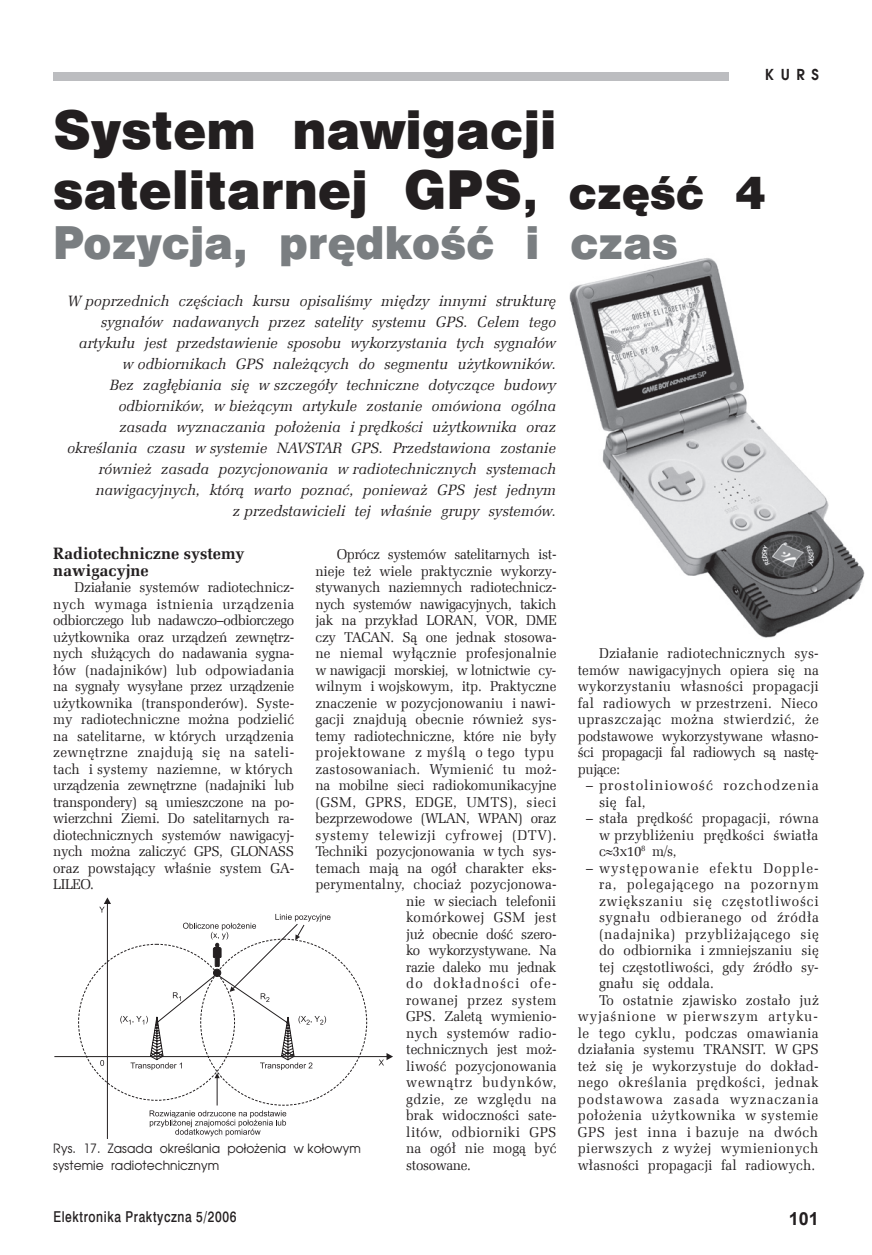
<style>
.page{position:relative;width:872px;height:1255px;background:#fff}
.page>*{position:absolute;margin:0;border:0;box-sizing:border-box;transform-origin:0 0}
.t1{font:49.5px/59.4px "Swis 721 Blk 2 EU";letter-spacing:.005em;color:#231f20}
.t2{font:42px "Swis 721 Blk 2 EU";letter-spacing:.005em;color:#7a7e81}
.t3{font:700 18px "Arial";color:#231f20}
.t4{font:700 16.5px/16.5px "Zapf Ellipt EU";color:#231f20}
.t5{font:italic 15px/21px "Zapf Ellipt EU";letter-spacing:.005em;color:#231f20;text-align:right}
.t6{font:15px "Swis 721 Md EU";letter-spacing:.05em;color:#231f20;scale:.8 1}
.t7{font:700 15px "Avalon";color:#231f20;scale:.96 1}
.t8{font:14.25px/16.5px "Zapf Ellipt EU";letter-spacing:.005em;color:#231f20;text-align:justify;scale:.96 1}
.t9{font:14.25px "Zapf Ellipt EU";letter-spacing:-.025em;color:#231f20;scale:.96 1}
.t10{font:14.25px "Zapf Ellipt EU";letter-spacing:-.015em;color:#231f20;scale:.96 1}
.t11{font:14.25px/16.5px "Zapf Ellipt EU";letter-spacing:.065em;color:#231f20;scale:.96 1}
.t12{font:14.25px "Zapf Ellipt EU";letter-spacing:.04em;color:#231f20;scale:.96 1}
.t13{font:14.25px "Zapf Ellipt EU";letter-spacing:.035em;color:#231f20;scale:.96 1}
.t14{font:14.25px "Zapf Ellipt EU";letter-spacing:.03em;color:#231f20;scale:.96 1}
.t15{font:14.25px "Zapf Ellipt EU";letter-spacing:-.02em;color:#231f20;scale:.96 1}
.t16{font:14.25px "Zapf Ellipt EU";letter-spacing:.045em;color:#231f20;scale:.96 1}
.t17{font:14.25px "Zapf Ellipt EU";letter-spacing:.06em;color:#231f20;scale:.96 1}
.t18{font:14.25px "Zapf Ellipt EU";letter-spacing:.05em;color:#231f20;scale:.96 1}
.t19{font:14.25px "Zapf Ellipt EU";letter-spacing:.055em;color:#231f20;scale:.96 1}
.t20{font:14.25px "Zapf Ellipt EU";letter-spacing:.075em;color:#231f20;scale:.96 1}
.t21{font:14.25px "Zapf Ellipt EU";letter-spacing:.025em;color:#231f20;scale:.96 1}
.t22{font:14.25px "Zapf Ellipt EU";letter-spacing:.08em;color:#231f20;scale:.96 1}
.t23{font:12.75px/16.5px "Avalon";letter-spacing:.005em;color:#231f20;scale:.96 1}
.s1{font-size:42px}
</style>
<div class="page">
<div style="left:53px;top:72px;width:675px;height:9px;background:#bcbdc0"></div>
<img style="left:569px;top:258px;width:296px;height:380px">
<hr style="left:54px;top:1056px;width:333px;height:1px;background:#231f20">
<hr style="left:107px;top:903px;width:1px;height:235px;background:#231f20">
<svg style="left:78px;top:938px;width:289px;height:167px"></svg>
<svg style="left:100px;top:1059px;width:4px;height:6px"></svg>
<svg style="left:378px;top:1053px;width:15px;height:12px"></svg>
<svg style="left:99px;top:897px;width:12px;height:15px"></svg>
<svg style="left:120px;top:913px;width:210px;height:223px"></svg>
<p class="t7" style="left:765px;top:65px;width:57px">KURS</p>
<h1 class="t1" style="left:53px;top:105px;width:714px">System nawigacji satelitarnej GPS<span class="s1">, część 4</span></h1>
<h2 class="t2" style="left:53px;top:214px;width:626px">Pozycja, prędkość i czas</h2>
<p class="t5" style="left:67px;top:290px;width:490px">W poprzednich częściach kursu opisaliśmy między innymi strukturę sygnałów nadawanych przez satelity systemu GPS. Celem tego artykułu jest przedstawienie sposobu wykorzystania tych sygnałów w odbiornikach GPS należących do segmentu użytkowników.<br>Bez zagłębiania się w szczegóły techniczne dotyczące budowy odbiorników, w bieżącym artykule zostanie omówiona ogólna zasada wyznaczania położenia i prędkości użytkownika oraz określania czasu w systemie NAVSTAR GPS. Przedstawiona zostanie również zasada pozycjonowania w radiotechnicznych systemach nawigacyjnych, którą warto poznać, ponieważ GPS jest jednym<br>z przedstawicieli tej właśnie grupy systemów.</p>
<p class="t9" style="left:337px;top:545px;width:230px">Oprócz systemów satelitarnych ist-</p>
<p class="t8" style="left:315px;top:562px;width:252px">nieje też wiele praktycznie wykorzy-</p>
<p class="t10" style="left:315px;top:578px;width:252px">stywanych naziemnych radiotechnicz-</p>
<p class="t9" style="left:315px;top:595px;width:253px">nych systemów nawigacyjnych, takich</p>
<p class="t8" style="left:315px;top:612px;width:253px">jak na przykład LORAN, VOR, DME</p>
<p class="t10" style="left:315px;top:628px;width:252px">czy TACAN. Są one jednak stosowa-</p>
<p class="t8" style="left:315px;top:645px;width:252px">ne niemal wyłącznie profesjonalnie</p>
<p class="t15" style="left:315px;top:661px;width:252px">w nawigacji morskiej, w lotnictwie cy-</p>
<p class="t8" style="left:315px;top:678px;width:252px">wilnym i wojskowym, itp. Praktyczne</p>
<p class="t8" style="left:315px;top:694px;width:252px">znaczenie w pozycjonowaniu i nawi-</p>
<p class="t8" style="left:315px;top:711px;width:252px">gacji znajdują obecnie również sys-</p>
<p class="t8" style="left:315px;top:727px;width:252px">temy radiotechniczne, które nie były</p>
<p class="t12" style="left:315px;top:743px;width:250px">projektowane z myślą o tego typu</p>
<p class="t8" style="left:315px;top:760px;width:252px">zastosowaniach. Wymienić tu moż-</p>
<p class="t8" style="left:315px;top:777px;width:253px">na mobilne sieci radiokomunikacyjne</p>
<p class="t14" style="left:315px;top:793px;width:252px">(GSM, GPRS, EDGE, UMTS), sieci</p>
<p class="t10" style="left:315px;top:809px;width:252px">bezprzewodowe (WLAN, WPAN) oraz</p>
<p class="t12" style="left:315px;top:826px;width:252px">systemy telewizji cyfrowej (DTV).</p>
<p class="t8" style="left:315px;top:843px;width:252px">Techniki pozycjonowania w tych sys-</p>
<p class="t8" style="left:315px;top:859px;width:252px">temach mają na ogół charakter eks-</p>
<p class="t8" style="left:315px;top:876px;width:252px">perymentalny, chociaż pozycjonowa-</p>
<p class="t8" style="left:406px;top:892px;width:158px">nie w sieciach telefonii</p>
<p class="t21" style="left:406px;top:908px;width:158px">komórkowej GSM jest</p>
<p class="t9" style="left:406px;top:925px;width:158px">już obecnie dość szero-</p>
<p class="t15" style="left:406px;top:941px;width:158px">ko wykorzystywane. Na</p>
<p class="t9" style="left:406px;top:958px;width:158px">razie daleko mu jednak</p>
<p class="t22" style="left:406px;top:974px;width:158px">do dokładności ofe-</p>
<p class="t14" style="left:406px;top:991px;width:158px">rowanej przez system</p>
<p class="t8" style="left:406px;top:1008px;width:158px">GPS. Zaletą wymienio-</p>
<p class="t8" style="left:406px;top:1024px;width:158px">nych systemów radio-</p>
<p class="t8" style="left:406px;top:1041px;width:158px">technicznych jest moż-</p>
<p class="t8" style="left:406px;top:1057px;width:158px">liwość pozycjonowania</p>
<p class="t17" style="left:406px;top:1073px;width:158px">wewnątrz budynków,</p>
<p class="t14" style="left:406px;top:1090px;width:158px">gdzie, ze względu na</p>
<p class="t8" style="left:406px;top:1107px;width:158px">brak widoczności sate-</p>
<p class="t14" style="left:406px;top:1123px;width:158px">litów, odbiorniki GPS</p>
<p class="t8" style="left:406px;top:1140px;width:158px">na ogół nie mogą być</p>
<p class="t9" style="left:406px;top:1156px;width:69px">stosowane.</p>
<p class="t4" style="left:53px;top:545px;width:193px">Radiotechniczne systemy nawigacyjne</p>
<p class="t8" style="left:53px;top:579px;width:253px;text-indent:21px">Działanie systemów radiotechnicz&shy;nych wymaga istnienia urządzenia odbiorczego lub nadawczo–odbiorczego użytkownika oraz urządzeń zewnętrz&shy;nych służących do nadawania sygna&shy;łów (nadajników) lub odpowiadania na sygnały wysyłane przez urządzenie użytkownika (transponderów). Syste&shy;my radiotechniczne można podzielić na satelitarne, w których urządzenia zewnętrzne znajdują się na sateli&shy;tach i systemy naziemne, w których urządzenia zewnętrzne (nadajniki lub transpondery) są umieszczone na po&shy;wierzchni Ziemi. Do satelitarnych ra&shy;diotechnicznych systemów nawigacyj&shy;nych można zaliczyć GPS, GLONASS oraz powstający właśnie system GA-LILEO.</p>
<p class="t8" style="left:578px;top:645px;width:252px;text-indent:21px">Działanie radiotechnicznych sys&shy;temów nawigacyjnych opiera się na wykorzystaniu własności propagacji fal radiowych w przestrzeni. Nieco upraszczając można stwierdzić, że podstawowe wykorzystywane własno&shy;ści propagacji fal radiowych są nastę&shy;pujące:</p>
<p class="t11" style="left:599px;top:777px;width:230px;text-indent:-13px">– prostoliniowość rozchodzenia się fal,</p>
<p class="t8" style="left:599px;top:810px;width:230px;text-indent:-13px">– stała prędkość propagacji, równa w przybliżeniu prędkości światła c≈3x10<sup>8</sup> m/s,</p>
<p class="t20" style="left:586px;top:859px;width:244px">– występowanie efektu Dopple-</p>
<p class="t17" style="left:599px;top:875px;width:230px">ra, polegającego na pozornym</p>
<p class="t19" style="left:599px;top:892px;width:230px">zwiększaniu się częstotliwości</p>
<p class="t16" style="left:599px;top:908px;width:230px">sygnału odbieranego od źródła</p>
<p class="t18" style="left:599px;top:925px;width:230px">(nadajnika) przybliżającego się</p>
<p class="t8" style="left:599px;top:942px;width:230px">do odbiornika i zmniejszaniu się</p>
<p class="t8" style="left:599px;top:958px;width:230px">tej częstotliwości, gdy źródło sy-</p>
<p class="t8" style="left:599px;top:975px;width:121px">gnału się oddala.</p>
<p class="t8" style="left:599px;top:991px;width:230px">To ostatnie zjawisko zostało już</p>
<p class="t11" style="left:578px;top:1008px;width:252px">wyjaśnione w pierwszym artyku-</p>
<p class="t13" style="left:578px;top:1024px;width:252px">le tego cyklu, podczas omawiania</p>
<p class="t8" style="left:578px;top:1041px;width:252px">działania systemu TRANSIT. W GPS</p>
<p class="t8" style="left:578px;top:1057px;width:252px">też się je wykorzystuje do dokład-</p>
<p class="t12" style="left:578px;top:1073px;width:253px">nego określania prędkości, jednak</p>
<p class="t11" style="left:578px;top:1090px;width:252px">podstawowa zasada wyznaczania</p>
<p class="t13" style="left:578px;top:1106px;width:252px">położenia użytkownika w systemie</p>
<p class="t16" style="left:578px;top:1123px;width:252px">GPS jest inna i bazuje na dwóch</p>
<p class="t13" style="left:578px;top:1139px;width:252px">pierwszych z wyżej wymienionych</p>
<p class="t8" style="left:578px;top:1156px;width:249px">własności propagacji fal radiowych.</p>
<p class="t23" style="left:53px;top:1140px;width:322px">Rys. 17. Zasada określania położenia w kołowym systemie radiotechnicznym</p>
<p class="t6" style="left:53px;top:1207px;width:230px">Elektronika Praktyczna 5/2006</p>
<p class="t3" style="left:788px;top:1206px;width:32px">101</p>
</div>
